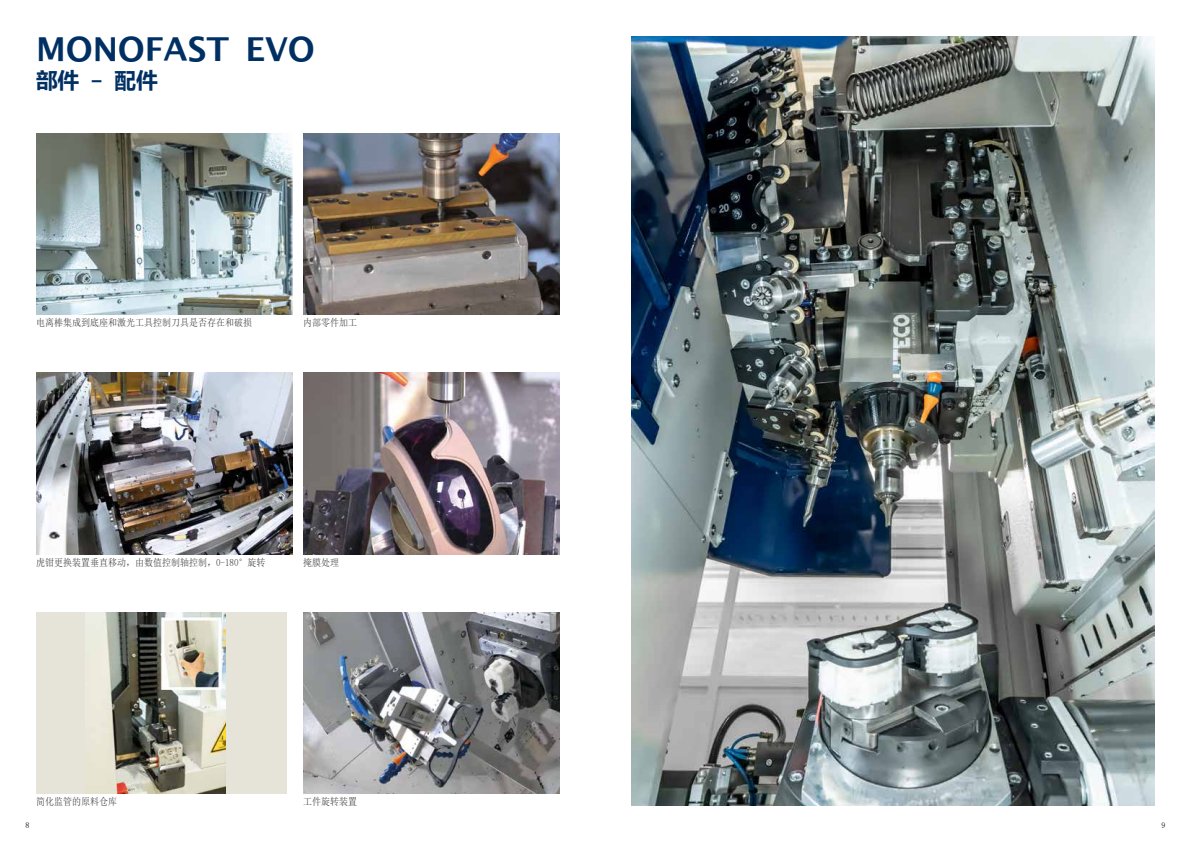
<style>
.page{position:relative;width:1191px;height:842px;background:#fff}
.page>*{position:absolute;margin:0;border:0;box-sizing:border-box;transform-origin:0 0}
.t1{font:700 33px "Sim Sun";color:#003063}
.t2{font:700 21.7px "Sim Sun";color:#003063}
.t3{font:10px "Sim Sun";color:#3c3c3b;scale:.9 1}
.t4{font:8px "Sim Sun";color:#000}
</style>
<div class="page">
<div style="left:36px;top:612px;width:250px;height:182px;background:#e6e4d8"></div>
<img style="left:303px;top:373px;width:256px;height:181px">
<img style="left:303px;top:612px;width:256px;height:182px">
<img style="left:36px;top:373px;width:256px;height:181px">
<img style="left:303px;top:133px;width:256px;height:182px">
<img style="left:36px;top:133px;width:256px;height:182px">
<img style="left:85px;top:612px;width:141px;height:182px">
<img style="left:631px;top:36px;width:523px;height:770px">
<h1 class="t1" style="left:36px;top:30px;width:280px">MONOFAST EVO</h1>
<h2 class="t2" style="left:36px;top:67px;width:123px">部件 - 配件</h2>
<p class="t3" style="left:36px;top:317px;width:241px">电离棒集成到底座和激光工具控制刀具是否存在和破损</p>
<p class="t3" style="left:303px;top:317px;width:61px">内部零件加工</p>
<p class="t3" style="left:36px;top:557px;width:256px">虎钳更换装置垂直移动，由数值控制轴控制，0-180°旋转</p>
<p class="t3" style="left:303px;top:557px;width:41px">掩膜处理</p>
<p class="t3" style="left:36px;top:797px;width:91px">简化监管的原料仓库</p>
<p class="t3" style="left:303px;top:797px;width:61px">工件旋转装置</p>
<p class="t4" style="left:26px;top:821px;width:5px">8</p>
<p class="t4" style="left:1161px;top:821px;width:5px">9</p>
</div>
